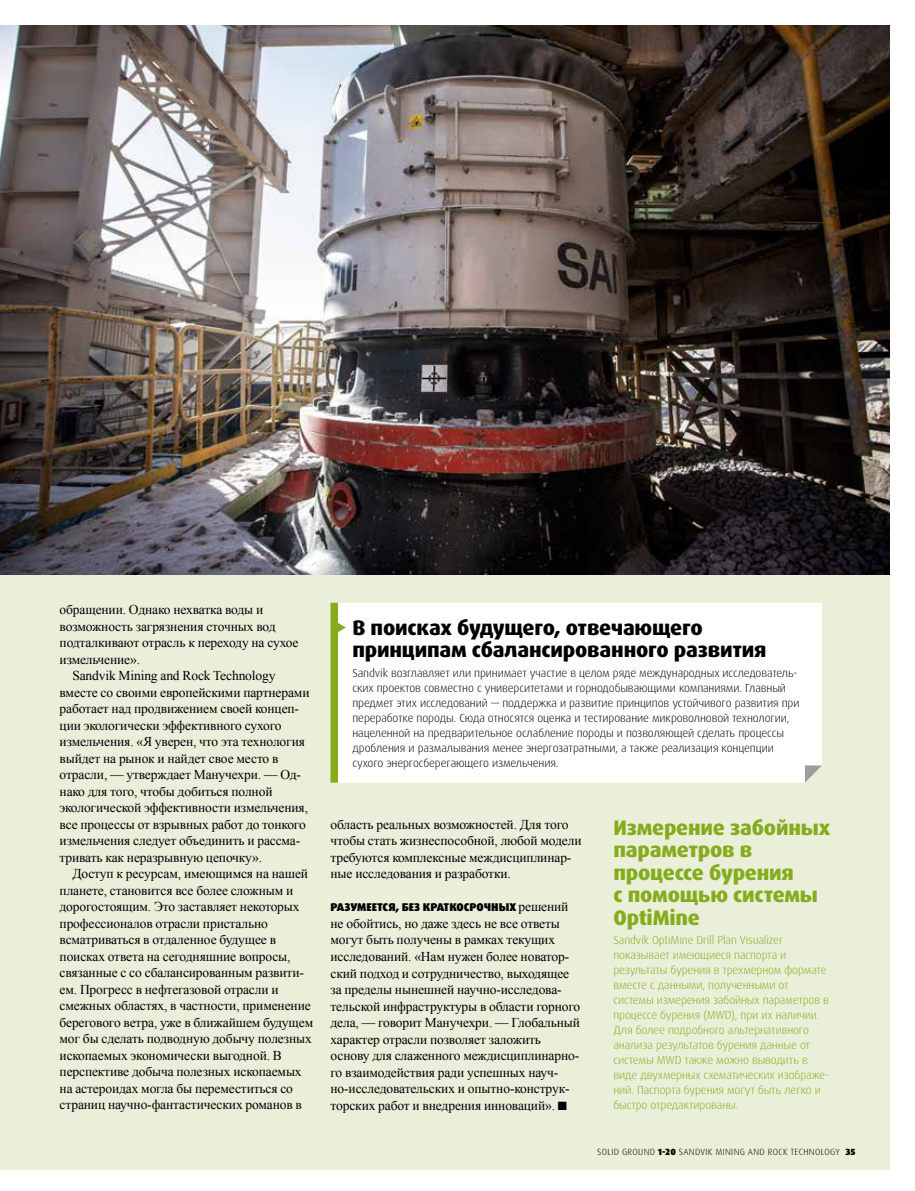
<style>
.page{position:relative;width:915px;height:1191px;background:#fff}
.page>*{position:absolute;margin:0;border:0;box-sizing:border-box;transform-origin:0 0}
.t1{font:800 21px/22.5px "Dax Pro";letter-spacing:-.01em;color:#85ac1c}
.t2{font:800 21px/22.5px "Dax Pro";letter-spacing:-.01em;color:#000}
.t3{font:13.5px/16.5px "Times New Roman WGL";letter-spacing:-.01em;color:#000}
.t4{font:300 11.7px/15px "Dax Pro";letter-spacing:-.01em;color:#000}
.t5{font:300 11.7px/15px "Dax Pro";letter-spacing:-.01em;color:#85ac1c}
.t6{font:900 11.25px "Dax Pro";color:#000}
.t7{font:300 9px "Dax Pro";letter-spacing:.035em;color:#000}
.s1{font-family:"Times New Roman WGL";font-weight:400;font-size:13.5px}
.s2{font-weight:900}
</style>
<div class="page">
<div style="left:0;top:26px;width:889px;height:1143px;background:#eaefda"></div>
<img style="left:0;top:26px;width:889px;height:549px">
<div style="left:338px;top:603px;width:483px;height:179px;background:#fff"></div>
<svg style="left:338px;top:622px;width:8px;height:10px"></svg>
<div style="left:330px;top:603px;width:8px;height:179px;background:#85ac1c"></div>
<svg style="left:804px;top:765px;width:17px;height:17px"></svg>
<p class="t3" style="left:60px;top:601px;width:205px">обращении. Однако нехватка воды и</p>
<p class="t3" style="left:60px;top:618px;width:217px">возможность загрязнения сточных вод</p>
<p class="t3" style="left:60px;top:634px;width:240px">подталкивают отрасль к переходу на сухое</p>
<p class="t3" style="left:60px;top:651px;width:82px">измельчение».</p>
<p class="t3" style="left:72px;top:667px;width:204px">Sandvik Mining and Rock Technology</p>
<p class="t3" style="left:60px;top:684px;width:251px">вместе со своими европейскими партнерами</p>
<p class="t3" style="left:60px;top:700px;width:241px">работает над продвижением своей концеп-</p>
<p class="t3" style="left:60px;top:717px;width:223px">ции экологически эффективного сухого</p>
<p class="t3" style="left:60px;top:733px;width:247px">измельчения. «Я уверен, что эта технология</p>
<p class="t3" style="left:60px;top:750px;width:220px">выйдет на рынок и найдет свое место в</p>
<p class="t3" style="left:60px;top:766px;width:243px">отрасли, — утверждает Манучехри. — Од-</p>
<p class="t3" style="left:60px;top:783px;width:214px">нако для того, чтобы добиться полной</p>
<p class="t3" style="left:60px;top:799px;width:250px">экологической эффективности измельчения,</p>
<p class="t3" style="left:60px;top:816px;width:247px">все процессы от взрывных работ до тонкого</p>
<p class="t3" style="left:60px;top:832px;width:242px">измельчения следует объединить и рассма-</p>
<p class="t3" style="left:60px;top:849px;width:204px">тривать как неразрывную цепочку».</p>
<p class="t3" style="left:72px;top:865px;width:237px">Доступ к ресурсам, имеющимся на нашей</p>
<p class="t3" style="left:60px;top:882px;width:235px">планете, становится все более сложным и</p>
<p class="t3" style="left:60px;top:898px;width:241px">дорогостоящим. Это заставляет некоторых</p>
<p class="t3" style="left:60px;top:915px;width:210px">профессионалов отрасли пристально</p>
<p class="t3" style="left:60px;top:931px;width:218px">всматриваться в отдаленное будущее в</p>
<p class="t3" style="left:60px;top:948px;width:232px">поисках ответа на сегодняшние вопросы,</p>
<p class="t3" style="left:60px;top:964px;width:246px">связанные с со сбалансированным развити-</p>
<p class="t3" style="left:60px;top:981px;width:220px">ем. Прогресс в нефтегазовой отрасли и</p>
<p class="t3" style="left:60px;top:997px;width:252px">смежных областях, в частности, применение</p>
<p class="t3" style="left:60px;top:1014px;width:255px">берегового ветра, уже в ближайшем будущем</p>
<p class="t3" style="left:60px;top:1030px;width:254px">мог бы сделать подводную добычу полезных</p>
<p class="t3" style="left:60px;top:1047px;width:224px">ископаемых экономически выгодной. В</p>
<p class="t3" style="left:60px;top:1063px;width:243px">перспективе добыча полезных ископаемых</p>
<p class="t3" style="left:60px;top:1080px;width:235px">на астероидах могла бы переместиться со</p>
<p class="t3" style="left:60px;top:1096px;width:244px">страниц научно-фантастических романов в</p>
<h1 class="t2" style="left:352px;top:616px;width:415px">В поисках будущего, отвечающего принципам сбалансированного развития</h1>
<p class="t4" style="left:352px;top:665px;width:448px">Sandvik возглавляет или принимает участие в целом ряде международных исследователь&shy;ских проектов совместно с университетами и горнодобывающими компаниями. Главный предмет этих исследований — поддержка и развитие принципов устойчивого развития при переработке породы. Сюда относятся оценка и тестирование микроволновой технологии, нацеленной на предварительное ослабление породы и позволяющей сделать процессы дробления и размалывания менее энергозатратными, а также реализация концепции сухого энергосберегающего измельчения.</p>
<p class="t3" style="left:330px;top:816px;width:252px">область реальных возможностей. Для того чтобы стать жизнеспособной, любой модели требуются комплексные междисциплинар&shy;ные исследования и разработки.</p>
<p class="t6" style="left:330px;top:900px;width:239px">РАЗУМЕЕТСЯ, БЕЗ КРАТКОСРОЧНЫХ <span class="s1">решений</span></p>
<p class="t3" style="left:330px;top:915px;width:251px">не обойтись, но даже здесь не все ответы могут быть получены в рамках текущих исследований. «Нам нужен более новатор&shy;ский подход и сотрудничество, выходящее за пределы нынешней научно-исследова&shy;тельской инфраструктуры в области горного дела, — говорит Манучехри. — Глобальный характер отрасли позволяет заложить основу для слаженного междисциплинарно&shy;го взаимодействия ради успешных науч&shy;но-исследовательских и опытно-конструк&shy;торских работ и внедрения инноваций». ■</p>
<h1 class="t1" style="left:613px;top:816px;width:218px">Измерение забойных параметров в процессе бурения<br>с помощью системы<br>OptiMine</h1>
<p class="t5" style="left:613px;top:932px;width:217px">Sandvik OptiMine Drill Plan Visualizer показывает имеющиеся паспорта и результаты бурения в трехмерном формате вместе с данными, полученными от системы измерения забойных параметров в процессе бурения (MWD), при их наличии.<br>Для более подробного альтернативного анализа результатов бурения данные от системы MWD также можно выводить в виде двухмерных схематических изображе&shy;ний. Паспорта бурения могут быть легко и быстро отредактированы.</p>
<p class="t7" style="left:597px;top:1145px;width:260px">SOLID GROUND <span class="s2">1-20</span> SANDVIK MINING AND ROCK TECHNOLOGY <span class="s2">35</span></p>
</div>
